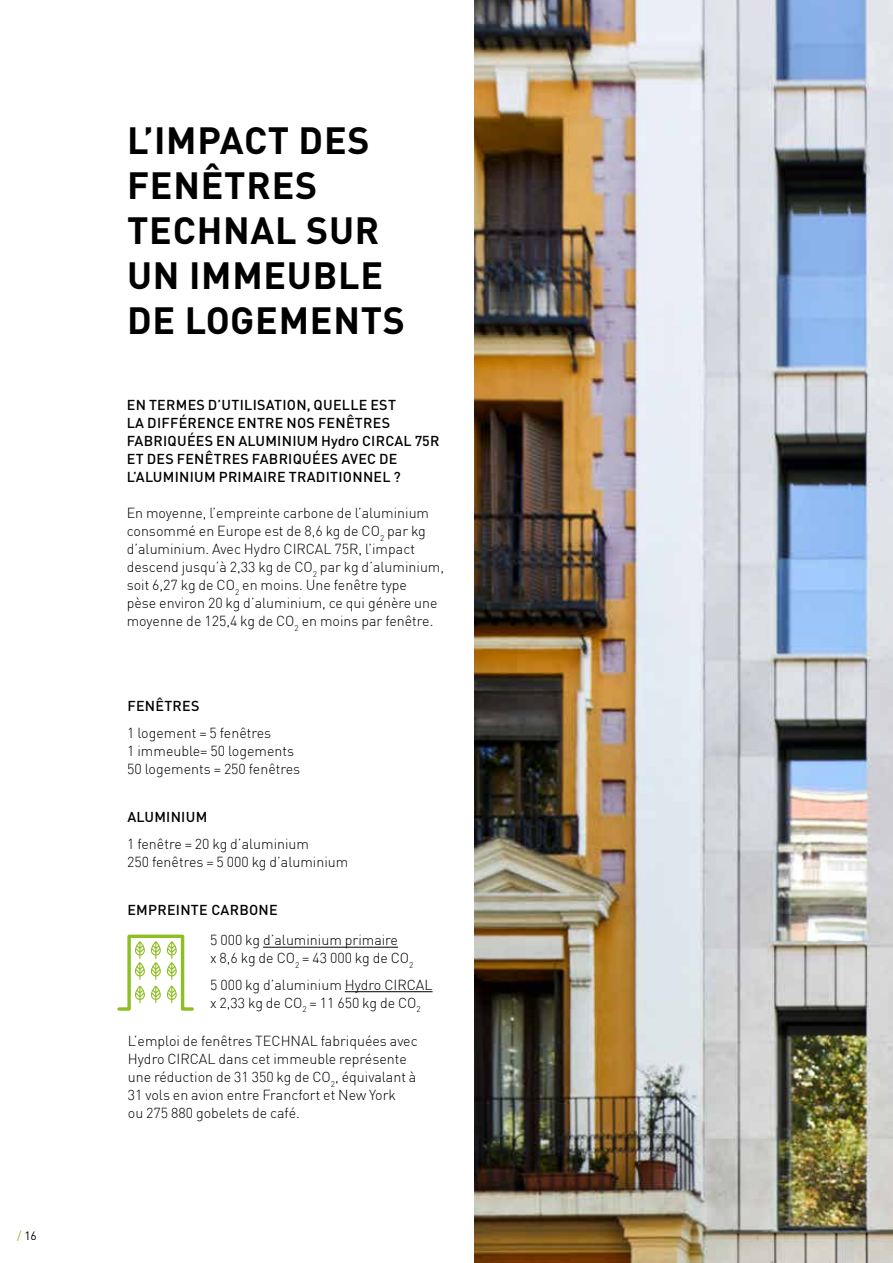
<style>
.page{position:relative;width:893px;height:1263px;background:#fff}
.page>*{position:absolute;margin:0;border:0;box-sizing:border-box;transform-origin:0 0}
.t1{font:700 37.5px/45px "DIN Pro";letter-spacing:.02em;color:#000}
.t2{font:300 14.25px/18px "DIN";color:#000}
.t3{font:500 14.25px/18px "DIN Pro";letter-spacing:.02em;color:#000}
.t4{font:12px "DIN Pro";color:#000}
.s1{color:#8dbe22}
</style>
<div class="page">
<img style="left:474px;top:0;width:419px;height:1263px">
<hr style="left:263px;top:947px;width:135px;height:1px;background:#000">
<hr style="left:345px;top:991px;width:88px;height:1px;background:#000">
<svg style="left:117px;top:934px;width:77px;height:77px"></svg>
<p class="t4" style="left:17px;top:1226px;width:21px"><span class="s1">/</span> 16</p>
<h1 class="t1" style="left:127px;top:114px;width:279px">L’IMPACT DES<br>FENÊTRES<br>TECHNAL SUR<br>UN IMMEUBLE<br>DE LOGEMENTS</h1>
<p class="t3" style="left:127px;top:394px;width:314px">EN TERMES D’UTILISATION, QUELLE EST<br>LA DIFFÉRENCE ENTRE NOS FENÊTRES FABRIQUÉES EN ALUMINIUM Hydro CIRCAL 75R ET DES FENÊTRES FABRIQUÉES AVEC DE L’ALUMINIUM PRIMAIRE TRADITIONNEL ?</p>
<p class="t2" style="left:127px;top:504px;width:319px">En moyenne, l’empreinte carbone de l’aluminium consommé en Europe est de 8,6 kg de CO<sub>2</sub> par kg d’aluminium. Avec Hydro CIRCAL 75R, l’impact descend jusqu’à 2,33 kg de CO<sub>2</sub> par kg d’aluminium, soit 6,27 kg de CO<sub>2</sub> en moins. Une fenêtre type<br>pèse environ 20 kg d’aluminium, ce qui génère une moyenne de 125,4 kg de CO<sub>2</sub> en moins par fenêtre.</p>
<p class="t3" style="left:127px;top:695px;width:74px">FENÊTRES</p>
<p class="t2" style="left:127px;top:723px;width:174px">1 logement = 5 fenêtres<br>1 immeuble= 50 logements<br>50 logements = 250 fenêtres</p>
<p class="t3" style="left:127px;top:806px;width:81px">ALUMINIUM</p>
<p class="t2" style="left:127px;top:834px;width:223px">1 fenêtre = 20 kg d’aluminium<br>250 fenêtres = 5 000 kg d’aluminium</p>
<p class="t3" style="left:127px;top:899px;width:152px">EMPREINTE CARBONE</p>
<p class="t2" style="left:210px;top:931px;width:205px">5 000 kg d’aluminium primaire<br>x 8,6 kg de CO<sub>2</sub> = 43 000 kg de CO<sub>2</sub></p>
<p class="t2" style="left:210px;top:975px;width:224px">5 000 kg d’aluminium Hydro CIRCAL x 2,33 kg de CO<sub>2</sub> = 11 650 kg de CO<sub>2</sub></p>
<p class="t2" style="left:128px;top:1032px;width:291px">L’emploi de fenêtres TECHNAL fabriquées avec Hydro CIRCAL dans cet immeuble représente une réduction de 31 350 kg de CO<sub>2</sub>, équivalant à 31 vols en avion entre Francfort et New York<br>ou 275 880 gobelets de café.</p>
</div>
